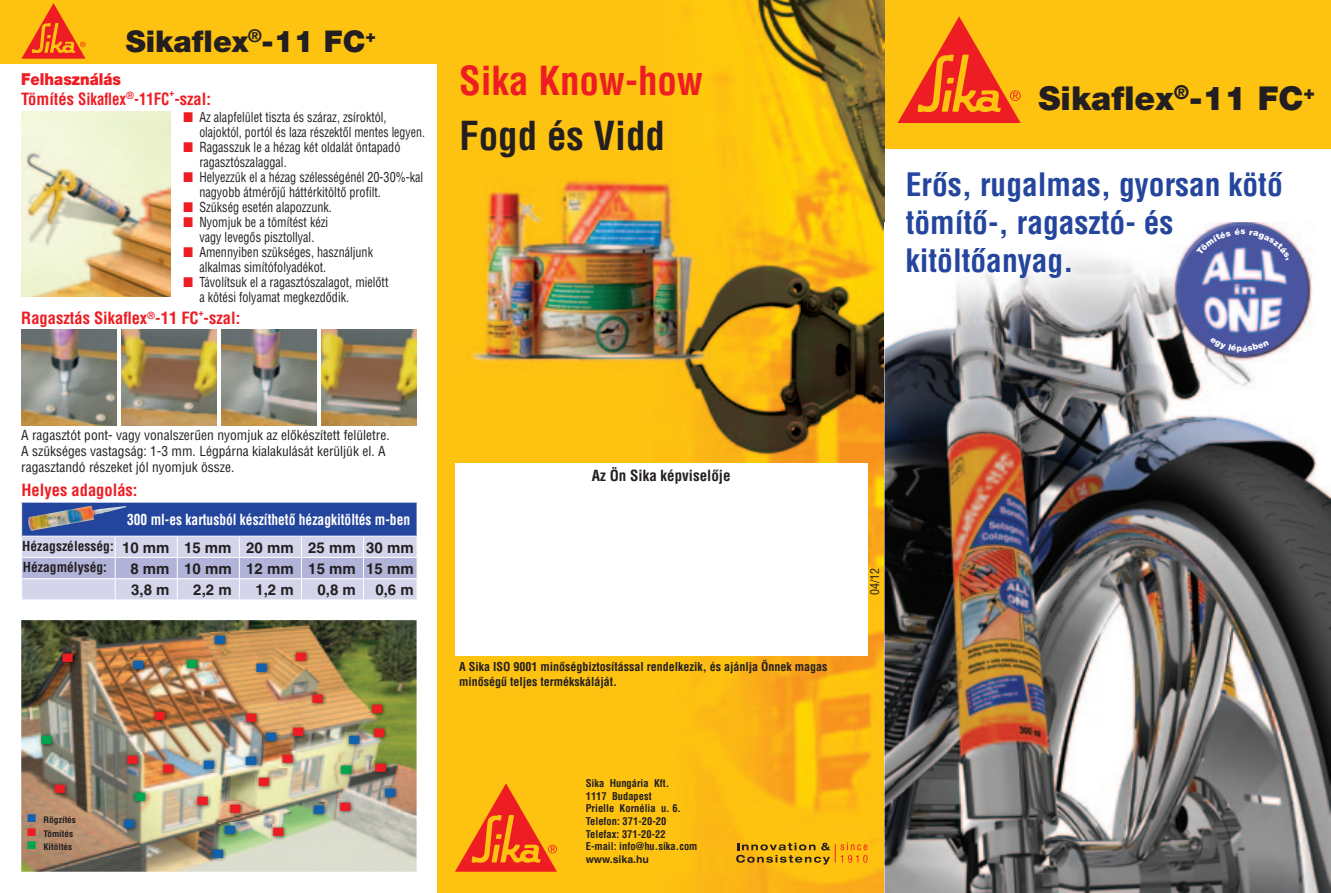
<style>
.page{position:relative;width:1331px;height:893px;background:#fff}
.page>*{position:absolute;margin:0;border:0;box-sizing:border-box;transform-origin:0 0}
.t1{font:700 condensed 39px "Helvetica CE";color:#ee1d23}
.t2{font:700 condensed 39px "Helvetica CE";color:#231f20}
.t3{font:900 33px "Helvetica CE";color:#231f20}
.t4{font:700 condensed 31.5px/37.8px "Helvetica CE";color:#24459d}
.t5{font:900 30px "Helvetica CE";color:#231f20}
.t6{font:700 condensed 16.5px/19.5px "Helvetica CE";color:#ee1d23}
.t7{font:700 15px/21.3px "Helvetica CE";color:#231f20;text-align:justify}
.t8{font:700 condensed 15px "Helvetica CE";color:#fff;scale:.9 1}
.t9{font:700 condensed 15px "Helvetica CE";color:#231f20}
.t10{font:14.25px "Wingdings";color:#ee1d23;scale:1.24 1}
.t11{font:14.25px "Wingdings";color:#1161af;scale:1.24 1}
.t12{font:14.25px "Wingdings";color:#00a54f;scale:1.24 1}
.t13{font:500 condensed 13.5px/15px "Helvetica CE";color:#231f20;scale:.9 1}
.t14{font:500 condensed 13.5px/16.2px "Helvetica CE";color:#231f20}
.t15{font:700 condensed 13.5px/20.9px "Helvetica CE";color:#231f20}
.t16{font:13.2px "Wingdings";color:#1161af;scale:1.06 1}
.t17{font:13.2px "Wingdings";color:#ee1d23;scale:1.06 1}
.t18{font:13.2px "Wingdings";color:#00a54f;scale:1.06 1}
.t19{font:700 condensed 12px/14.4px "Helvetica CE";color:#231f20}
.t20{font:500 condensed 12px "Helvetica CE";color:#231f20}
.t21{font:700 condensed 10.5px/12.6px "Helvetica CE";color:#231f20}
.t22{font:700 10.5px "Helvetica CE";color:#231f20}
.t23{font:700 condensed 9.6px "Helvetica CE";color:#ee1d23}
.t24{font:700 condensed 8.85px/13.2px "Helvetica CE";color:#231f20;scale:1.06 1}
.t25{font:900 8.7px "Helvetica CE";color:#fff}
.s1{font-weight:900;font-stretch:normal}
</style>
<div class="page">
<div style="left:666px;top:0;width:665px;height:149px;background:#fec210"></div>
<div style="left:0;top:0;width:579px;height:64px;background:#fec210"></div>
<svg style="left:21px;top:3px;width:65px;height:56px"></svg>
<svg style="left:898px;top:16px;width:123px;height:107px"></svg>
<img style="left:438px;top:0;width:446px;height:893px">
<div style="left:455px;top:463px;width:412px;height:193px;background:#fff"></div>
<svg style="left:455px;top:783px;width:102px;height:89px;background:#f78217"></svg>
<svg style="left:736px;top:843px;width:131px;height:22px;background:#d39b14"></svg>
<div style="left:22px;top:502px;width:395px;height:34px;background:#24459d"></div>
<svg style="left:22px;top:537px;width:395px;height:63px;background:#cbcce6"></svg>
<hr style="left:21px;top:502px;width:94px;height:1px;background:#fff">
<hr style="left:115px;top:502px;width:62px;height:1px;background:#fff">
<hr style="left:177px;top:502px;width:62px;height:1px;background:#fff">
<hr style="left:239px;top:502px;width:62px;height:1px;background:#fff">
<hr style="left:301px;top:502px;width:62px;height:1px;background:#fff">
<hr style="left:363px;top:502px;width:54px;height:1px;background:#fff">
<img style="left:884px;top:258px;width:447px;height:635px">
<img style="left:121px;top:329px;width:96px;height:96px">
<img style="left:321px;top:329px;width:96px;height:96px">
<img style="left:21px;top:329px;width:96px;height:96px">
<img style="left:221px;top:329px;width:96px;height:96px">
<img style="left:21px;top:620px;width:396px;height:252px">
<img style="left:52px;top:782px;width:17px;height:15px">
<img style="left:121px;top:816px;width:18px;height:16px">
<img style="left:382px;top:785px;width:18px;height:16px">
<img style="left:346px;top:733px;width:18px;height:15px">
<img style="left:263px;top:729px;width:17px;height:16px">
<img style="left:201px;top:757px;width:17px;height:15px">
<img style="left:152px;top:708px;width:17px;height:16px">
<img style="left:290px;top:725px;width:18px;height:15px">
<img style="left:371px;top:726px;width:17px;height:15px">
<img style="left:39px;top:732px;width:17px;height:16px">
<img style="left:132px;top:789px;width:17px;height:16px">
<img style="left:184px;top:657px;width:17px;height:15px">
<img style="left:124px;top:752px;width:18px;height:16px">
<img style="left:160px;top:761px;width:18px;height:16px">
<img style="left:194px;top:794px;width:18px;height:15px">
<img style="left:210px;top:846px;width:17px;height:16px">
<img style="left:222px;top:822px;width:17px;height:16px">
<img style="left:270px;top:825px;width:18px;height:15px">
<img style="left:256px;top:775px;width:17px;height:15px">
<img style="left:243px;top:710px;width:18px;height:16px">
<img style="left:253px;top:660px;width:18px;height:16px">
<img style="left:293px;top:649px;width:17px;height:16px">
<img style="left:309px;top:691px;width:18px;height:16px">
<img style="left:337px;top:799px;width:18px;height:16px">
<img style="left:311px;top:802px;width:17px;height:16px">
<img style="left:212px;top:633px;width:17px;height:15px">
<img style="left:369px;top:701px;width:17px;height:16px">
<img style="left:372px;top:760px;width:18px;height:16px">
<img style="left:338px;top:762px;width:18px;height:16px">
<img style="left:279px;top:751px;width:18px;height:16px">
<img style="left:227px;top:801px;width:18px;height:16px">
<img style="left:243px;top:753px;width:17px;height:16px">
<img style="left:130px;top:657px;width:18px;height:16px">
<img style="left:60px;top:650px;width:17px;height:16px">
<img style="left:21px;top:112px;width:149px;height:185px">
<img style="left:28px;top:506px;width:98px;height:25px">
<img style="left:1169px;top:222px;width:146px;height:141px">
<svg style="left:314px;top:802px;width:37px;height:12px"></svg>
<svg style="left:341px;top:763px;width:45px;height:11px"></svg>
<svg style="left:1210px;top:337px;width:59px;height:16px"></svg>
<svg style="left:1196px;top:228px;width:44px;height:26px"></svg>
<svg style="left:1249px;top:230px;width:41px;height:31px"></svg>
<h3 class="t5" style="left:126px;top:23px;width:252px">Sikaflex<sup>®</sup>-11 FC<sup>+</sup></h3>
<p class="t6" style="left:21px;top:69px;width:191px"><span class="s1">Felhasználás<br></span>Tömítés Sikaflex<sup>®</sup>-11FC -szal:</p>
<p class="t23" style="left:170px;top:87px;width:6px">+</p>
<p class="t13" style="left:199px;top:110px;width:252px">Az alapfelület tiszta és száraz, zsíroktól, olajoktól, portól és laza részektől mentes legyen.<br>Ragasszuk le a hézag két oldalát öntapadó ragasztószalaggal.<br>Helyezzük el a hézag szélességénél 20-30%-kal nagyobb átmérőjű háttérkitöltő profilt.<br>Szükség esetén alapozzunk.<br>Nyomjuk be a tömítést kézi<br>vagy levegős pisztollyal.<br>Amennyiben szükséges, használjunk<br>alkalmas simítófolyadékot.<br>Távolítsuk el a ragasztószalagot, mielőtt<br>a kötési folyamat megkezdődik.</p>
<p class="t6" style="left:21px;top:309px;width:221px">Ragasztás Sikaflex<sup>®</sup>-11 FC -szal:</p>
<p class="t23" style="left:199px;top:306px;width:6px">+</p>
<h1 class="t1" style="left:459px;top:56px;width:245px">Sika Know-how</h1>
<h1 class="t2" style="left:459px;top:111px;width:207px">Fogd és Vidd</h1>
<p class="t14" style="left:21px;top:427px;width:370px">A ragasztót pont- vagy vonalszerűen nyomjuk az előkészített felületre.<br>A szükséges vastagság: 1-3 mm. Légpárna kialakulását kerüljük el. A ragasztandó részeket jól nyomjuk össze.</p>
<p class="t8" style="left:127px;top:511px;width:316px">300 ml-es kartusból készíthető hézagkitöltés m-ben</p>
<p class="t15" style="left:22px;top:536px;width:93px">Hézagszélesség:<br>Hézagmélység:</p>
<p class="t7" style="left:130px;top:537px;width:285px;text-indent:-8px">10 mm 15 mm 20 mm 25 mm 30 mm 8 mm 10 mm 12 mm 15 mm 15 mm 3,8 m</p>
<p class="t6" style="left:22px;top:480px;width:117px">Helyes adagolás:</p>
<p class="t7" style="left:193px;top:579px;width:40px">2,2 m</p>
<p class="t7" style="left:255px;top:579px;width:40px">1,2 m</p>
<p class="t7" style="left:317px;top:579px;width:40px">0,8 m</p>
<p class="t7" style="left:375px;top:579px;width:40px">0,6 m</p>
<p class="t11" style="left:214px;top:633px;width:12px">■</p>
<p class="t10" style="left:61px;top:650px;width:12px">■</p>
<p class="t11" style="left:132px;top:657px;width:12px">■</p>
<p class="t12" style="left:185px;top:656px;width:12px">■</p>
<p class="t11" style="left:255px;top:660px;width:12px">■</p>
<p class="t10" style="left:294px;top:649px;width:12px">■</p>
<p class="t10" style="left:153px;top:708px;width:12px">■</p>
<p class="t10" style="left:245px;top:710px;width:12px">■</p>
<p class="t10" style="left:311px;top:691px;width:12px">■</p>
<p class="t10" style="left:371px;top:701px;width:12px">■</p>
<p class="t12" style="left:40px;top:732px;width:12px">■</p>
<p class="t10" style="left:292px;top:724px;width:12px">■</p>
<p class="t10" style="left:373px;top:725px;width:12px">■</p>
<p class="t11" style="left:264px;top:729px;width:12px">■</p>
<p class="t11" style="left:348px;top:732px;width:12px">■</p>
<p class="t10" style="left:126px;top:752px;width:12px">■</p>
<p class="t10" style="left:162px;top:761px;width:12px">■</p>
<p class="t11" style="left:203px;top:757px;width:12px">■</p>
<p class="t11" style="left:244px;top:753px;width:12px">■</p>
<p class="t10" style="left:281px;top:751px;width:12px">■</p>
<p class="t10" style="left:54px;top:781px;width:12px">■</p>
<p class="t12" style="left:133px;top:789px;width:12px">■</p>
<p class="t10" style="left:196px;top:794px;width:12px">■</p>
<p class="t10" style="left:229px;top:801px;width:12px">■</p>
<p class="t10" style="left:258px;top:774px;width:12px">■</p>
<p class="t11" style="left:384px;top:785px;width:12px">■</p>
<p class="t16" style="left:26px;top:811px;width:11px">■</p>
<p class="t17" style="left:26px;top:825px;width:11px">■</p>
<p class="t18" style="left:26px;top:838px;width:11px">■</p>
<p class="t24" style="left:43px;top:814px;width:32px">Rögzítés<br>Tömítés<br>Kitöltés</p>
<p class="t11" style="left:123px;top:816px;width:12px">■</p>
<p class="t11" style="left:223px;top:822px;width:12px">■</p>
<p class="t10" style="left:272px;top:824px;width:12px">■</p>
<p class="t11" style="left:211px;top:846px;width:12px">■</p>
<p class="t9" style="left:592px;top:466px;width:140px">Az Ön Sika képviselője</p>
<p class="t19" style="left:459px;top:660px;width:370px">A Sika ISO 9001 minőségbiztosítással rendelkezik, és ajánlja Önnek magas minőségű teljes termékskáláját.</p>
<p class="t21" style="left:586px;top:777px;width:113px">Sika Hungária Kft.<br>1117 Budapest<br>Prielle Kornélia u. 6.<br>Telefon: 371-20-20<br>Telefax: 371-20-22<br>E-mail: info@hu.sika.com</p>
<p class="t22" style="left:586px;top:853px;width:65px">www.sika.hu</p>
<h2 class="t3" style="left:1039px;top:78px;width:278px">Sikaflex<sup>®</sup>-11 FC<sup>+</sup></h2>
<h3 class="t4" style="left:906px;top:166px;width:379px">Erős, rugalmas, gyorsan kötő tömítő-, ragasztó- és kitöltőanyag.</h3>
<p class="t25" style="left:1240px;top:226px;width:7px">s</p>
<p class="t20" style="left:867px;top:595px;width:29px;rotate:-90deg">04/12</p>
</div>
